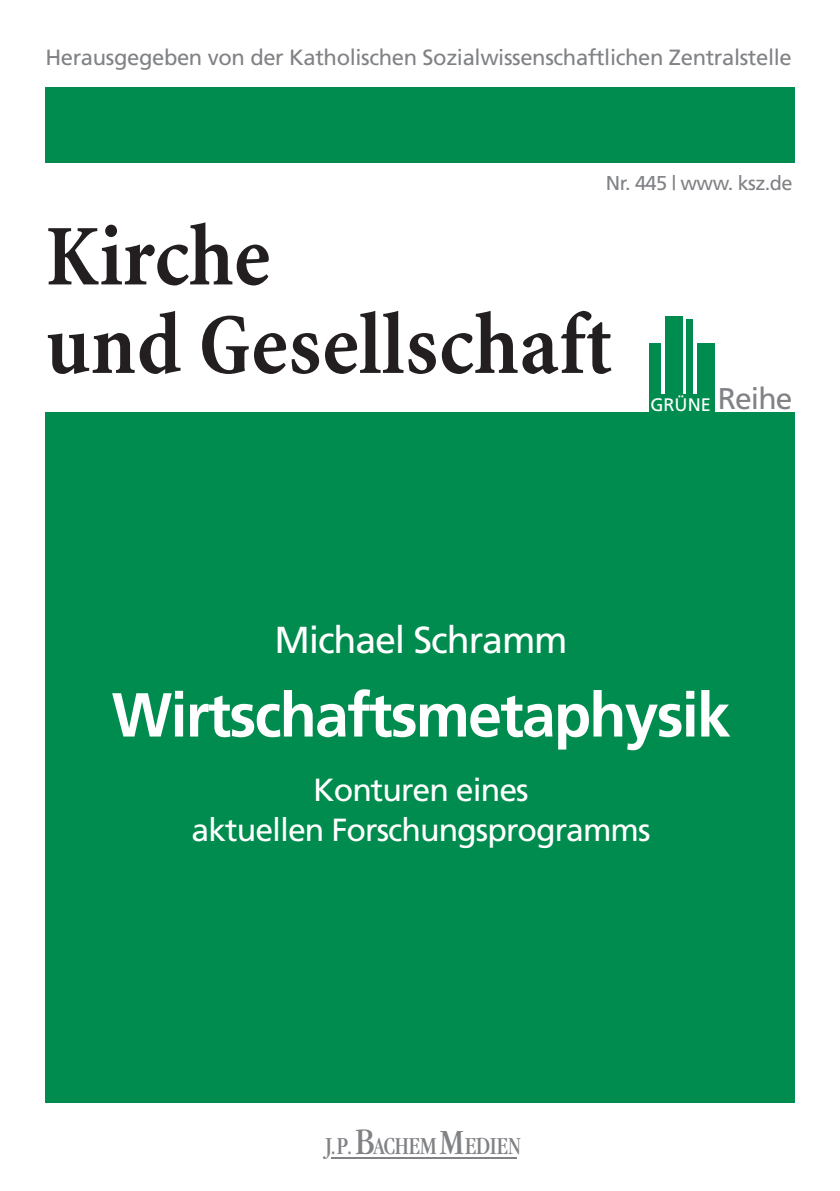
<style>
.page{position:relative;width:840px;height:1191px;background:#fff}
.page>*{position:absolute;margin:0;border:0;box-sizing:border-box;transform-origin:0 0}
.t1{font:700 condensed 88px/88.4px "Minion";letter-spacing:.005em;color:#231f20}
.t2{font:700 62px "Frutiger";letter-spacing:-.03em;color:#fff}
.t3{font:37.6px "Frutiger";letter-spacing:-.03em;color:#fff}
.t4{font:32px/40px "Frutiger";letter-spacing:-.03em;color:#fff;text-align:center}
.t5{font:condensed 25.4px "Garamond";letter-spacing:-.01em;color:#808285}
.t6{font:22px "Frutiger";letter-spacing:-.015em;color:#808285}
.t7{font:20px "Frutiger";letter-spacing:-.03em;color:#808285}
.t8{font:18.2px "Frutiger";color:#fff}
.s1{font-size:30px;color:#808285}
.s2{font-size:38.2px}
.s3{font-size:36.6px}
</style>
<div class="page">
<div style="left:45px;top:412px;width:749px;height:691px;background:#008c4e"></div>
<div style="left:45px;top:87px;width:749px;height:76px;background:#008c4e"></div>
<div style="left:665px;top:316px;width:17px;height:97px;background:#008c4e"></div>
<div style="left:697px;top:344px;width:17px;height:69px;background:#008c4e"></div>
<div style="left:649px;top:344px;width:11px;height:69px;background:#008c4e"></div>
<div style="left:686px;top:320px;width:6px;height:93px;background:#008c4e"></div>
<div style="left:649px;top:395px;width:63px;height:18px;background:#008c4e"></div>
<hr style="left:331px;top:1157px;width:185px;height:1px;background:#808285">
<p class="t6" style="left:45px;top:49px;width:747px">Herausgegeben von der Katholischen Sozialwissenschaftlichen Zentralstelle</p>
<p class="t7" style="left:605px;top:175px;width:188px">Nr. 445 | www. ksz.de</p>
<h1 class="t1" style="left:45px;top:220px;width:568px">Kirche<br>und Gesellschaft</h1>
<p class="t8" style="left:650px;top:397px;width:143px">GRÜNE <span class="s1">Reihe</span></p>
<h3 class="t3" style="left:274px;top:624px;width:295px">Michael Schramm</h3>
<h2 class="t2" style="left:111px;top:690px;width:620px">Wirtschaftsmetaphysik</h2>
<h3 class="t4" style="left:191px;top:772px;width:460px">Konturen eines<br>aktuellen Forschungsprogramms</h3>
<p class="t5" style="left:325px;top:1136px;width:197px">J.P. <span class="s2">B</span>ACHEM <span class="s3">M</span>EDIEN</p>
</div>
